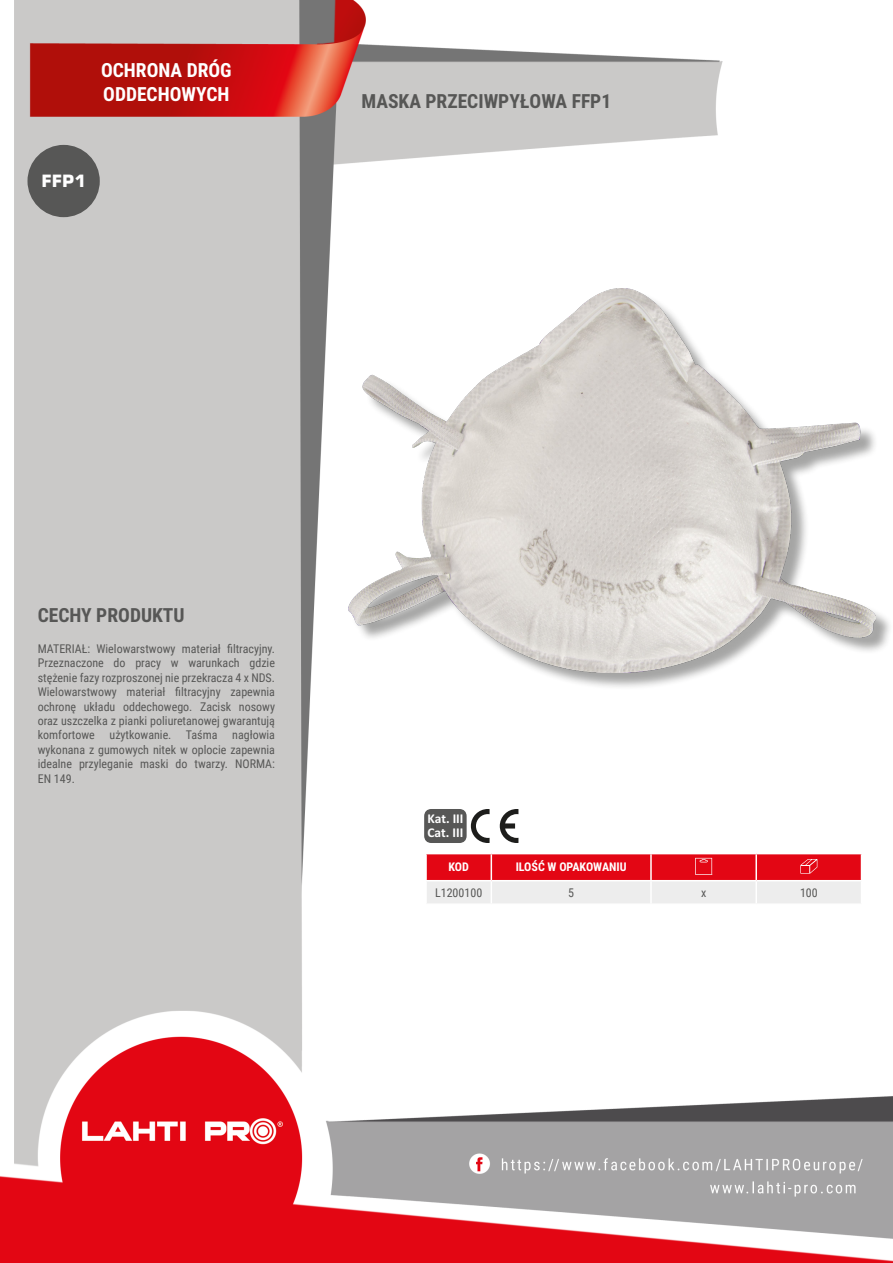
<style>
.page{position:relative;width:893px;height:1263px;background:#fff}
.page>*{position:absolute;margin:0;border:0;box-sizing:border-box;transform-origin:0 0}
.Lewo_bez_dzielenia{font:700 19.5px "Roboto Condensed";color:#575756}
.NagĹ_Ăłwek{font:700 19.5px/23.4px "Roboto Condensed";color:#fff}
.MateriaĹ__CECHY{font:700 19.5px "Roboto Condensed";color:#575756}
.t1{font:700 16.8px "Square 721 BT";color:#fff}
.t2{font:700 13.5px/13.8px "Calibri Profix";color:#fff}
.Opisy{font:12px/14.4px "Roboto Condensed";color:#575756;text-align:justify}
.Ĺšrodek_bez_dzieleni{font:700 12px "Roboto Condensed";color:#fff}
.Indeks{font:12px "Roboto Condensed";color:#575756}
.Center{font:12px "Roboto Condensed";color:#575756}
.Tabelka_nagĹ_Ăłwek{font:700 12px "Roboto Condensed";color:#fff}
</style>
<div class="page">
<img style="left:0;top:0;width:893px;height:1263px">
<div style="left:27px;top:145px;width:73px;height:72px;background:#575756;border-radius:50%"></div>
<div style="left:351px;top:291px;width:542px;height:400px;background:#1d1d1b;opacity:.4"></div>
<img style="left:349px;top:289px;width:527px;height:383px">
<hr style="left:425px;top:854px;width:2px;height:26px;background:#fff">
<hr style="left:425px;top:881px;width:2px;height:22px;background:#fff">
<hr style="left:425px;top:853px;width:66px;height:1px;background:#fff">
<hr style="left:425px;top:880px;width:66px;height:1px;background:#fff">
<hr style="left:425px;top:903px;width:66px;height:2px;background:#fff">
<hr style="left:491px;top:903px;width:160px;height:2px;background:#fff">
<hr style="left:651px;top:903px;width:105px;height:2px;background:#fff">
<hr style="left:756px;top:903px;width:106px;height:2px;background:#fff">
<svg style="left:426px;top:853px;width:436px;height:50px"></svg>
<div style="left:424px;top:809px;width:43px;height:34px;background:#575756;border-radius:7px"></div>
<svg style="left:500px;top:809px;width:18px;height:34px"></svg>
<svg style="left:471px;top:809px;width:19px;height:34px"></svg>
<p class="NagĹ_Ăłwek" style="left:101px;top:58px;width:132px">OCHRONA DRÓG<br>ODDECHOWYCH</p>
<p class="t1" style="left:41px;top:171px;width:46px">FFP1</p>
<p class="Lewo_bez_dzielenia" style="left:361px;top:88px;width:251px">MASKA PRZECIWPYŁOWA FFP1</p>
<p class="MateriaĹ__CECHY" style="left:38px;top:601px;width:148px">CECHY PRODUKTU</p>
<p class="Opisy" style="left:38px;top:641px;width:239px">MATERIAŁ: Wielowarstwowy materiał filtracyjny.<br>Przeznaczone do pracy w warunkach gdzie stężenie fazy rozproszonej nie przekracza 4 x NDS.<br>Wielowarstwowy materiał filtracyjny zapewnia ochronę układu oddechowego. Zacisk nosowy oraz uszczelka z pianki poliuretanowej gwarantują komfortowe użytkowanie. Taśma nagłowia wykonana z gumowych nitek w oplocie zapewnia idealne przyleganie maski do twarzy. NORMA:<br>EN 149.</p>
<p class="t2" style="left:427px;top:811px;width:38px">Kat. III<br>Cat. III</p>
<p class="Tabelka_nagĹ_Ăłwek" style="left:448px;top:859px;width:22px">KOD</p>
<p class="Ĺšrodek_bez_dzieleni" style="left:516px;top:859px;width:112px">ILOŚĆ W OPAKOWANIU</p>
<p class="Indeks" style="left:435px;top:885px;width:49px">L1200100</p>
<p class="Center" style="left:568px;top:885px;width:7px">5</p>
<p class="Center" style="left:701px;top:885px;width:7px">x</p>
<p class="Center" style="left:800px;top:885px;width:19px">100</p>
</div>
